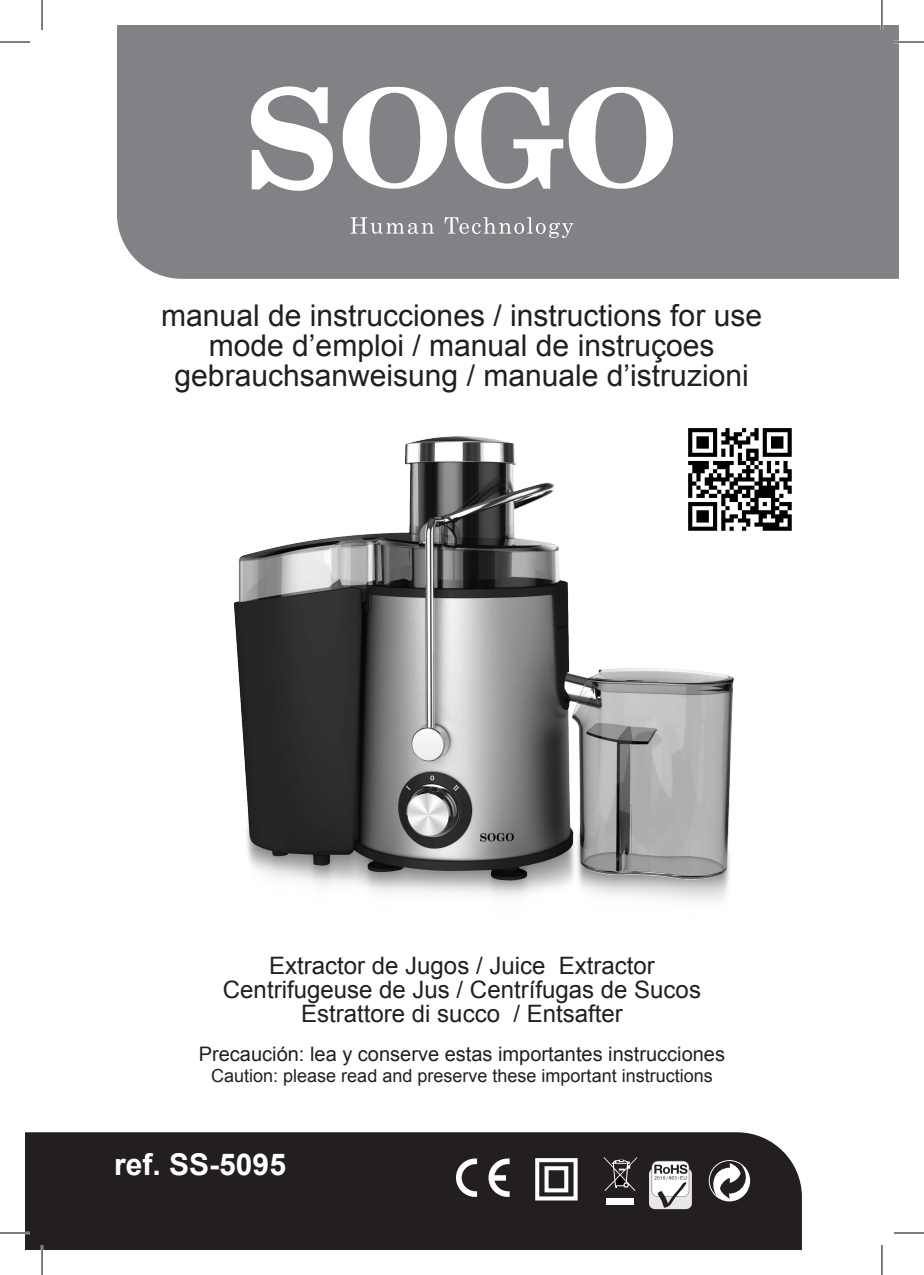
<style>
.page{position:relative;width:924px;height:1275px;background:#fff}
.page>*{position:absolute;margin:0;border:0;box-sizing:border-box;transform-origin:0 0}
.t1{font:30px/30px "Arial";color:#231f20;text-align:center}
.t2{font:700 30px "Arial";color:#fff}
.t3{font:24px/24px "Arial";color:#231f20;text-align:center}
.t4{font:20px "Arial";color:#231f20}
.t5{font:18px "Arial";color:#231f20}
.s1{font-style:inherit}
</style>
<div class="page">
<div style="left:25px;top:1132px;width:776px;height:118px;background:#231f20"></div>
<svg style="left:708px;top:1160px;width:44px;height:41px"></svg>
<svg style="left:455px;top:1158px;width:54px;height:38px"></svg>
<div style="left:606px;top:1198px;width:28px;height:6px;background:#fff"></div>
<svg style="left:603px;top:1156px;width:33px;height:35px"></svg>
<svg style="left:533px;top:1156px;width:46px;height:46px"></svg>
<div style="left:117px;top:25px;width:781px;height:254px;background:#808285"></div>
<svg style="left:350px;top:217px;width:223px;height:21px;background:#959799"></svg>
<svg style="left:249px;top:80px;width:424px;height:111px"></svg>
<hr style="left:893px;top:41px;width:30px;height:2px;background:#fff">
<hr style="left:0;top:1231px;width:30px;height:3px;background:#fff">
<hr style="left:41px;top:1245px;width:2px;height:30px;background:#fff">
<hr style="left:880px;top:0;width:2px;height:30px;background:#fff">
<hr style="left:0;top:42px;width:30px;height:1px;background:#000">
<hr style="left:893px;top:42px;width:30px;height:1px;background:#000">
<hr style="left:0;top:1232px;width:30px;height:1px;background:#000">
<hr style="left:893px;top:1232px;width:30px;height:1px;background:#000">
<hr style="left:42px;top:0;width:1px;height:30px;background:#000">
<hr style="left:42px;top:1245px;width:1px;height:30px;background:#000">
<hr style="left:881px;top:0;width:1px;height:30px;background:#000">
<hr style="left:881px;top:1245px;width:1px;height:30px;background:#000">
<img style="left:636px;top:1151px;width:68px;height:67px">
<img style="left:233px;top:436px;width:501px;height:465px">
<img style="left:684px;top:428px;width:108px;height:107px">
<p class="t1" style="left:161px;top:301px;width:602px">manual de instrucciones / instructions for use mode d’emploi / manual de instruçoes gebrauchsanweisung / manuale d’istruzioni</p>
<p class="t3" style="left:223px;top:953px;width:479px">Extractor de Jugos / Juice Extractor<br>Centrifugeuse de Jus / Centrífugas de Sucos<br>Estrattore di succo / Entsafter</p>
<p class="t4" style="left:199px;top:1040px;width:527px">Precaución: lea y conserve estas importantes instrucciones</p>
<p class="t5" style="left:211px;top:1064px;width:503px">Caution: please read and preserve these important instructions</p>
<p class="t2" style="left:114px;top:1144px;width:173px">ref. SS-5<span class="s1">095</span></p>
</div>
